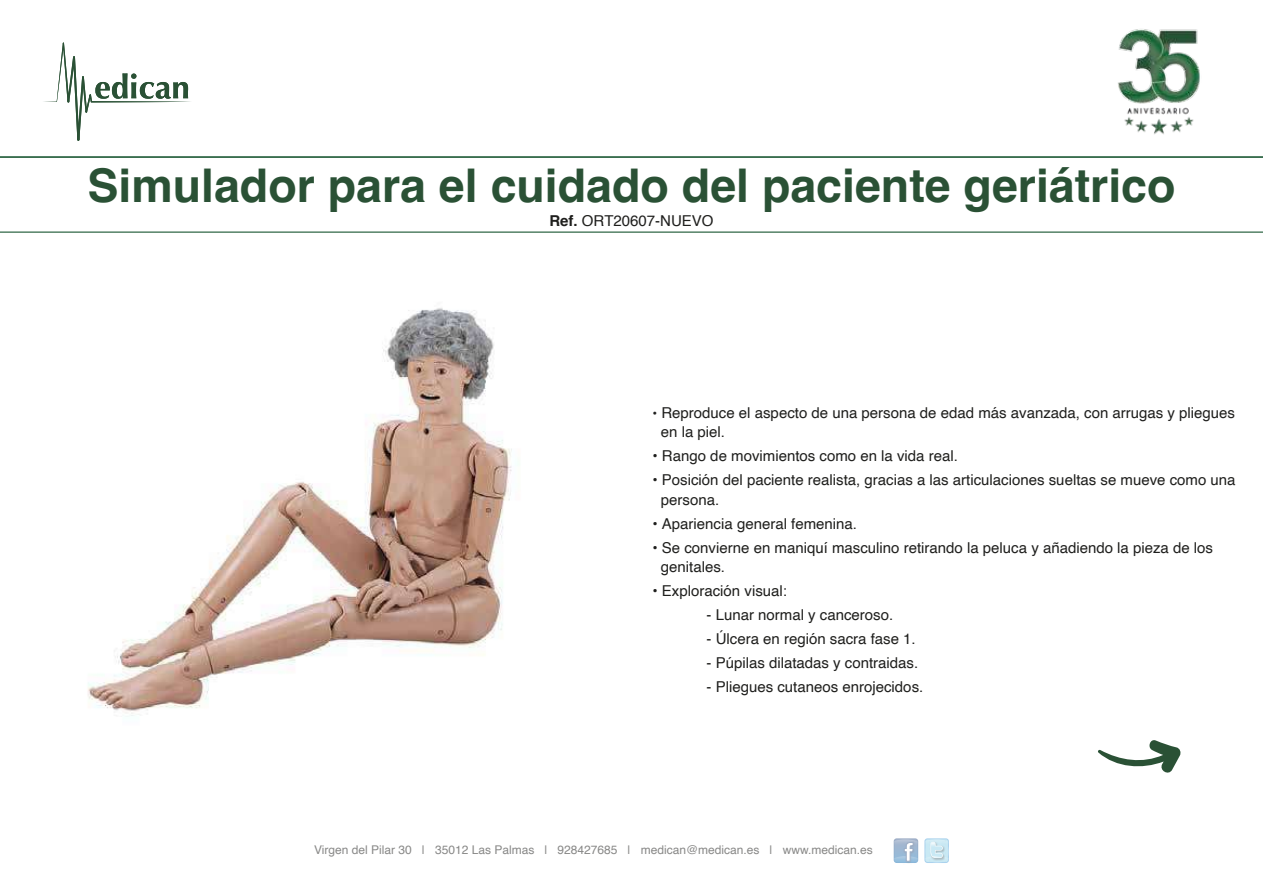
<style>
.page{position:relative;width:1263px;height:893px;background:#fff}
.page>*{position:absolute;margin:0;border:0;box-sizing:border-box;transform-origin:0 0}
.t1{font:700 46.5px "Helvetica";color:#2a5135}
.t2{font:15px/19.5px "Helvetica";color:#1f1f1d}
.t3{font:12px "Helvetica";color:#888887}
.s1{font-weight:700}
.s2{font-size:13.5px;color:#1f1f1e}
</style>
<div class="page">
<img style="left:88px;top:308px;width:424px;height:409px">
<svg style="left:44px;top:42px;width:147px;height:99px"></svg>
<svg style="left:894px;top:838px;width:24px;height:25px"></svg>
<svg style="left:924px;top:838px;width:25px;height:25px"></svg>
<hr style="left:0;top:156px;width:1263px;height:2px;background:#1a5733">
<hr style="left:0;top:232px;width:1263px;height:1px;background:#1a5733">
<img style="left:1118px;top:29px;width:82px;height:106px">
<svg style="left:1098px;top:740px;width:83px;height:33px"></svg>
<h1 class="t1" style="left:87px;top:158px;width:1089px">Simulador para el cuidado del paciente geriátrico</h1>
<p class="t2" style="left:549px;top:211px;width:166px"><span class="s1">Ref.</span> ORT20607-NUEVO</p>
<p class="t2" style="left:661px;top:403px;width:576px;text-indent:-8px"><span class="s2">•</span> Reproduce el aspecto de una persona de edad más avanzada, con arrugas y pliegues en la piel.</p>
<p class="t2" style="left:652px;top:447px;width:307px">• Rango de movimientos como en la vida real.</p>
<p class="t2" style="left:661px;top:471px;width:576px;text-indent:-8px">• Posición del paciente realista, gracias a las articulaciones sueltas se mueve como una persona.</p>
<p class="t2" style="left:652px;top:514px;width:206px">• Apariencia general femenina.</p>
<p class="t2" style="left:661px;top:538px;width:554px;text-indent:-8px">• Se convierne en maniquí masculino retirando la peluca y añadiendo la pieza de los genitales.</p>
<p class="t2" style="left:652px;top:582px;width:136px">• Exploración visual:</p>
<p class="t2" style="left:706px;top:606px;width:188px">- Lunar normal y canceroso.</p>
<p class="t2" style="left:706px;top:630px;width:211px">- Úlcera en región sacra fase 1.</p>
<p class="t2" style="left:706px;top:654px;width:213px">- Púpilas dilatadas y contraidas.</p>
<p class="t2" style="left:706px;top:678px;width:218px">- Pliegues cutaneos enrojecidos.</p>
<p class="t3" style="left:314px;top:841px;width:560px">Virgen del Pilar 30 | 35012 Las Palmas | 928427685 | medican@medican.es | www.medican.es</p>
</div>
